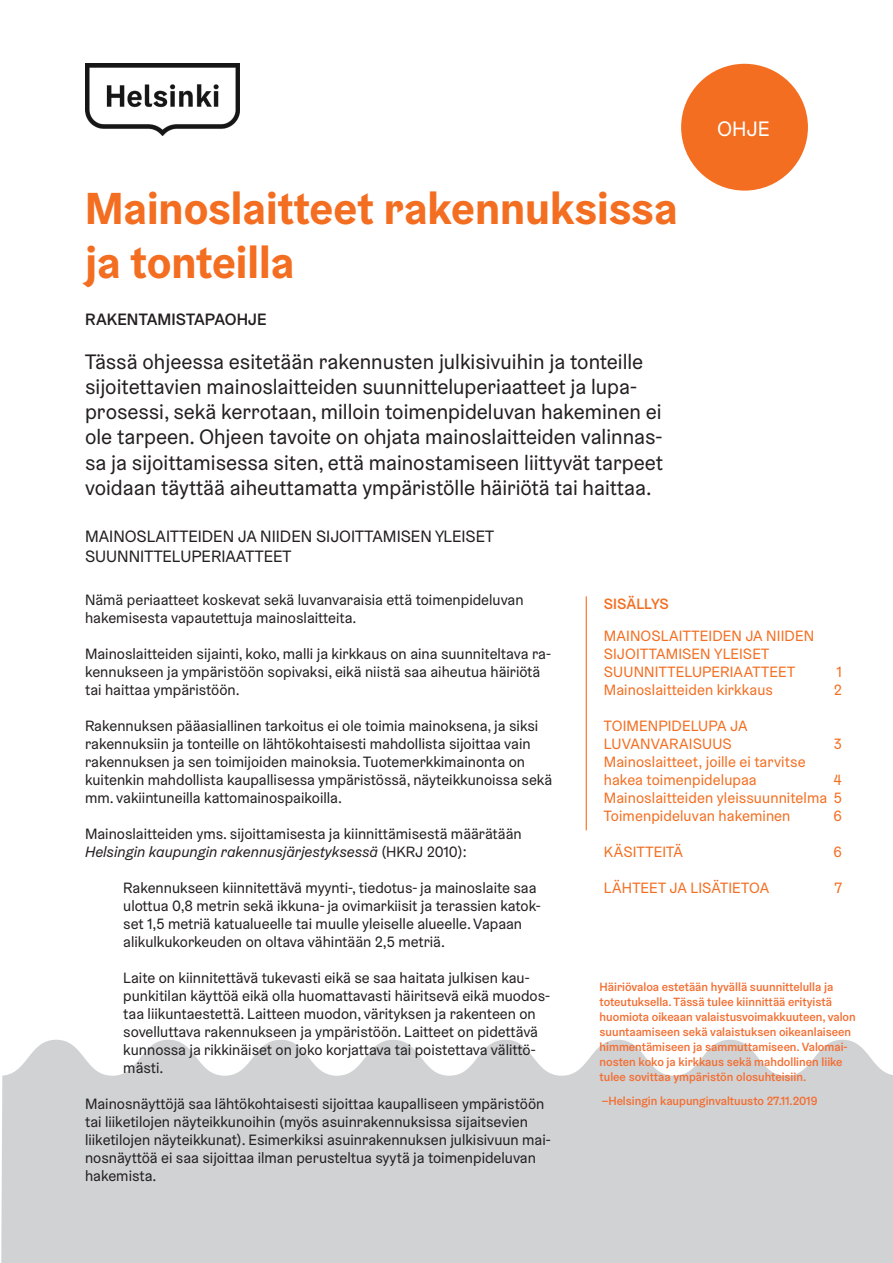
<style>
.page{position:relative;width:893px;height:1263px;background:#fff}
.page>*{position:absolute;margin:0;border:0;box-sizing:border-box;transform-origin:0 0}
.Pääotsikko{font:700 45px/54px "Helsinki Grotesk";color:#f36e21}
.Ingressi{font:21px/25.2px "Helsinki Grotesk";color:#231f20}
.t1{font:21px "Helsinki Grotesk";color:#fff}
.Otsikko_1{font:16.5px/19.8px "Helsinki Grotesk";color:#231f20}
.OMA{font:500 16.5px "Helsinki Grotesk";letter-spacing:.005em;color:#231f20}
.Leipis_Helsinki_Grts{font:15px/18px "Helsinki Grotesk";color:#231f20}
.leipis_sisennetty_la{font:15px/18px "Helsinki Grotesk";color:#231f20}
.t2{font:15px/18px "Helsinki Grotesk";letter-spacing:.005em;color:#f36e21}
.Sisällylsuettelon_ot{font:500 15px "Helsinki Grotesk";letter-spacing:.005em;color:#f36e21}
.nosto{font:500 12px/15px "Helsinki Grotesk";color:#f36e31}
.s1{font-style:italic}
</style>
<div class="page">
<svg style="left:1px;top:1040px;width:892px;height:223px;fill:#d1d2d4"></svg>
<img style="left:85px;top:64px;width:155px;height:72px">
<div style="left:681px;top:64px;width:127px;height:127px;background:#f36e21;border-radius:50%"></div>
<hr style="left:586px;top:596px;width:1px;height:234px;background:#f36e21">
<p class="Pääotsikko" style="left:85px;top:181px;width:594px">Mainoslaitteet rakennuksissa ja tonteilla</p>
<p class="OMA" style="left:85px;top:309px;width:183px">RAKENTAMISTAPAOHJE</p>
<h2 class="t1" style="left:717px;top:116px;width:54px">OHJE</h2>
<p class="Ingressi" style="left:85px;top:349px;width:579px">Tässä ohjeessa esitetään rakennusten julkisivuihin ja tonteille sijoitettavien mainoslaitteiden suunnitteluperiaatteet ja lupa&shy;prosessi, sekä kerrotaan, milloin toimenpideluvan hakeminen ei ole tarpeen. Ohjeen tavoite on ohjata mainoslaitteiden valinnas&shy;sa ja sijoittamisessa siten, että mainostamiseen liittyvät tarpeet voidaan täyttää aiheuttamatta ympäristölle häiriötä tai haittaa.</p>
<p class="Otsikko_1" style="left:85px;top:526px;width:410px">MAINOSLAITTEIDEN JA NIIDEN SIJOITTAMISEN YLEISET<br>SUUNNITTELUPERIAATTEET</p>
<p class="Leipis_Helsinki_Grts" style="left:85px;top:591px;width:440px">Nämä periaatteet koskevat sekä luvanvaraisia että toimenpideluvan hakemisesta vapautettuja mainoslaitteita.</p>
<p class="Leipis_Helsinki_Grts" style="left:85px;top:645px;width:467px">Mainoslaitteiden sijainti, koko, malli ja kirkkaus on aina suunniteltava ra&shy;kennukseen ja ympäristöön sopivaksi, eikä niistä saa aiheutua häiriötä tai haittaa ympäristöön.</p>
<p class="Leipis_Helsinki_Grts" style="left:85px;top:717px;width:469px">Rakennuksen pääasiallinen tarkoitus ei ole toimia mainoksena, ja siksi rakennuksiin ja tonteille on lähtökohtaisesti mahdollista sijoittaa vain rakennuksen ja sen toimijoiden mainoksia. Tuotemerkkimainonta on kuitenkin mahdollista kaupallisessa ympäristössä, näyteikkunoissa sekä mm. vakiintuneilla kattomainospaikoilla.</p>
<p class="Leipis_Helsinki_Grts" style="left:85px;top:825px;width:438px">Mainoslaitteiden yms. sijoittamisesta ja kiinnittämisestä määrätään<br><span class="s1">Helsingin kaupungin rakennusjärjestyksessä</span> (HKRJ 2010):</p>
<p class="leipis_sisennetty_la" style="left:123px;top:879px;width:419px">Rakennukseen kiinnitettävä myynti-, tiedotus- ja mainoslaite saa ulottua 0,8 metrin sekä ikkuna- ja ovimarkiisit ja terassien katok&shy;set 1,5 metriä katualueelle tai muulle yleiselle alueelle. Vapaan alikulkukorkeuden on oltava vähintään 2,5 metriä.</p>
<p class="leipis_sisennetty_la" style="left:123px;top:969px;width:428px">Laite on kiinnitettävä tukevasti eikä se saa haitata julkisen kau&shy;punkitilan käyttöä eikä olla huomattavasti häiritsevä eikä muodos&shy;taa liikuntaestettä. Laitteen muodon, värityksen ja rakenteen on sovelluttava rakennukseen ja ympäristöön. Laitteet on pidettävä kunnossa ja rikkinäiset on joko korjattava tai poistettava välittö&shy;mästi.</p>
<p class="Leipis_Helsinki_Grts" style="left:85px;top:1095px;width:467px">Mainosnäyttöjä saa lähtökohtaisesti sijoittaa kaupalliseen ympäristöön tai liiketilojen näyteikkunoihin (myös asuinrakennuksissa sijaitsevien liiketilojen näyteikkunat). Esimerkiksi asuinrakennuksen julkisivuun mai&shy;nosnäyttöä ei saa sijoittaa ilman perusteltua syytä ja toimenpideluvan hakemista.</p>
<p class="Sisällylsuettelon_ot" style="left:604px;top:594px;width:67px">SISÄLLYS</p>
<p class="t2" style="left:604px;top:627px;width:212px">MAINOSLAITTEIDEN JA NIIDEN<br>SIJOITTAMISEN YLEISET<br>SUUNNITTELUPERIAATTEET</p>
<p class="t2" style="left:836px;top:663px;width:7px">1</p>
<p class="t2" style="left:604px;top:681px;width:171px">Mainoslaitteiden kirkkaus</p>
<p class="t2" style="left:834px;top:681px;width:10px">2</p>
<p class="t2" style="left:604px;top:717px;width:145px">TOIMENPIDELUPA JA<br>LUVANVARAISUUS</p>
<p class="t2" style="left:834px;top:735px;width:10px">3</p>
<p class="t2" style="left:604px;top:753px;width:203px">Mainoslaitteet, joille ei tarvitse hakea toimenpidelupaa</p>
<p class="t2" style="left:834px;top:771px;width:10px">4</p>
<p class="t2" style="left:604px;top:789px;width:240px">Mainoslaitteiden yleissuunnitelma 5</p>
<p class="t2" style="left:604px;top:807px;width:188px">Toimenpideluvan hakeminen</p>
<p class="t2" style="left:833px;top:807px;width:10px">6</p>
<p class="t2" style="left:604px;top:843px;width:81px">KÄSITTEITÄ</p>
<p class="t2" style="left:833px;top:843px;width:10px">6</p>
<p class="t2" style="left:604px;top:879px;width:167px">LÄHTEET JA LISÄTIETOA</p>
<p class="t2" style="left:834px;top:879px;width:9px">7</p>
<p class="nosto" style="left:600px;top:979px;width:258px">Häiriövaloa estetään hyvällä suunnittelulla ja toteutuksella. Tässä tulee kiinnittää erityistä huomiota oikeaan valaistusvoimakkuuteen, valon suuntaamiseen sekä valaistuksen oikeanlaiseen himmentämiseen ja sammuttamiseen. Valomai&shy;nosten koko ja kirkkaus sekä mahdollinen liike tulee sovittaa ympäristön olosuhteisiin.</p>
<p class="nosto" style="left:602px;top:1093px;width:217px">–Helsingin kaupunginvaltuusto 27.11.2019</p>
</div>
